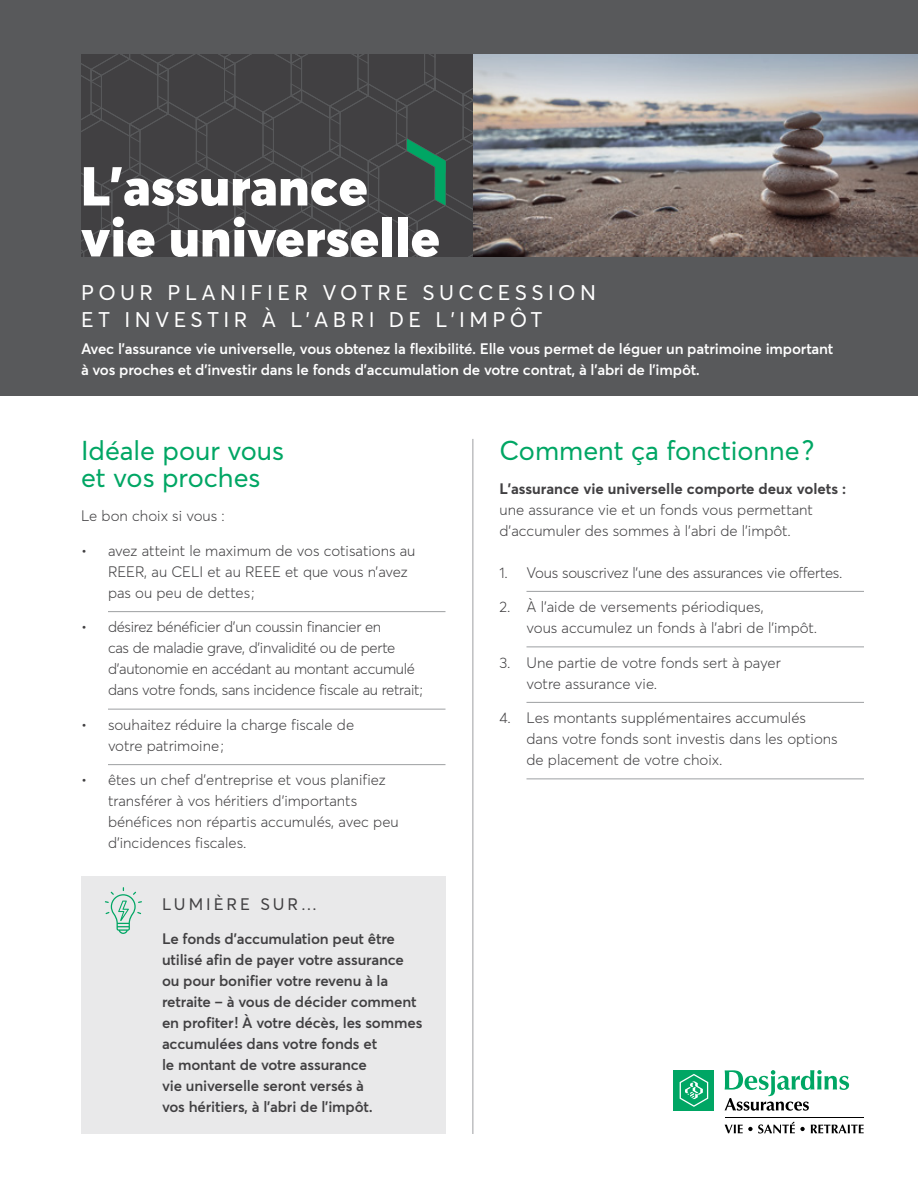
<style>
.page{position:relative;width:918px;height:1188px;background:#fff}
.page>*{position:absolute;margin:0;border:0;box-sizing:border-box;transform-origin:0 0}
.t1{font:900 54px/51px "Averta";letter-spacing:.01em;color:#fff}
.t2{font:27px/27px "Averta";color:#00a664}
.t3{font:21px/27px "Averta";letter-spacing:.21em;color:#fff}
.t4{font:16.5px "Averta";letter-spacing:.18em;color:#414042}
.t5{font:300 15px/21px "Averta";color:#414042}
.t6{font:600 15px/21px "Averta";letter-spacing:-.01em;color:#414042}
.t7{font:600 15px/21px "Averta";letter-spacing:-.01em;color:#fff}
.t8{font:300 15px/21px "Averta";letter-spacing:-.02em;color:#414042}
.s1{font-weight:700}
</style>
<div class="page">
<div style="left:0;top:0;width:918px;height:396px;background:#58595b"></div>
<svg style="left:81px;top:54px;width:392px;height:202px;background:#424344"></svg>
<img style="left:675px;top:1071px;width:188px;height:63px">
<svg style="left:725px;top:1122px;width:80px;height:12px"></svg>
<svg style="left:811px;top:1125px;width:53px;height:8px"></svg>
<hr style="left:725px;top:1117px;width:139px;height:1px;background:#000">
<svg style="left:725px;top:1070px;width:124px;height:41px"></svg>
<div style="left:674px;top:1070px;width:40px;height:40px;background:#00a664"></div>
<svg style="left:680px;top:1074px;width:28px;height:33px"></svg>
<img style="left:473px;top:54px;width:445px;height:202px">
<hr style="left:472px;top:439px;width:1px;height:695px;background:#9d9fa2">
<hr style="left:108px;top:611px;width:338px;height:1px;background:#9d9fa2">
<hr style="left:108px;top:709px;width:338px;height:1px;background:#9d9fa2">
<hr style="left:108px;top:764px;width:338px;height:1px;background:#9d9fa2">
<hr style="left:526px;top:591px;width:338px;height:1px;background:#9d9fa2">
<hr style="left:526px;top:647px;width:338px;height:1px;background:#9d9fa2">
<hr style="left:526px;top:702px;width:338px;height:1px;background:#9d9fa2">
<hr style="left:526px;top:779px;width:338px;height:1px;background:#9d9fa2">
<div style="left:81px;top:877px;width:365px;height:257px;background:#e9e9ea"></div>
<svg style="left:105px;top:887px;width:37px;height:47px"></svg>
<p class="t1" style="left:81px;top:160px;width:361px">L’assurance vie universelle</p>
<h1 class="t3" style="left:81px;top:279px;width:516px">POUR PLANIFIER VOTRE SUCCESSION<br>ET INVESTIR À L’ABRI DE L’IMPÔT</h1>
<p class="t7" style="left:81px;top:339px;width:754px">Avec l’assurance vie universelle, vous obtenez la flexibilité. Elle vous permet de léguer un patrimoine important à vos proches et d’investir dans le fonds d’accumulation de votre contrat, à l’abri de l’impôt.</p>
<h2 class="t2" style="left:81px;top:437px;width:205px">Idéale pour vous et vos proches</h2>
<p class="t5" style="left:81px;top:505px;width:145px">Le bon choix si vous :</p>
<p class="t5" style="left:108px;top:540px;width:309px;text-indent:-27px">• avez atteint le maximum de vos cotisations au<br>REER, au CELI et au REEE et que vous n’avez pas ou peu de dettes ;</p>
<p class="t8" style="left:108px;top:616px;width:317px;text-indent:-27px">• désirez bénéficier d’un coussin financier en<br>cas de maladie grave, d’invalidité ou de perte d’autonomie en accédant au montant accumulé dans votre fonds, sans incidence fiscale au retrait ;</p>
<p class="t5" style="left:108px;top:714px;width:248px;text-indent:-27px">• souhaitez réduire la charge fiscale de votre patrimoine ;</p>
<p class="t5" style="left:108px;top:769px;width:292px;text-indent:-27px">• êtes un chef d’entreprise et vous planifiez transférer à vos héritiers d’importants bénéfices non répartis accumulés, avec peu d’incidences fiscales.</p>
<h2 class="t4" style="left:162px;top:894px;width:157px">LUMIÈRE SUR…</h2>
<p class="t6" style="left:162px;top:929px;width:262px">Le fonds d’accumulation peut être utilisé afin de payer votre assurance ou pour bonifier votre revenu à la retraite – à vous de décider comment en profiter ! À votre décès, les sommes accumulées dans votre fonds et<br>le montant de votre assurance<br>vie universelle seront versés à<br>vos héritiers, à l’abri de l’impôt.</p>
<h2 class="t2" style="left:500px;top:437px;width:316px">Comment ça fonctionne ?</h2>
<p class="t5" style="left:500px;top:478px;width:348px"><span class="s1">L’assurance vie universelle comporte deux volets : </span>une assurance vie et un fonds vous permettant d’accumuler des sommes à l’abri de l’impôt.</p>
<p class="t5" style="left:500px;top:562px;width:344px">1. Vous souscrivez l’une des assurances vie offertes.</p>
<p class="t5" style="left:526px;top:596px;width:292px;text-indent:-27px">2. À l’aide de versements périodiques,<br>vous accumulez un fonds à l’abri de l’impôt.</p>
<p class="t5" style="left:526px;top:652px;width:256px;text-indent:-27px">3. Une partie de votre fonds sert à payer votre assurance vie.</p>
<p class="t5" style="left:526px;top:707px;width:313px;text-indent:-27px">4. Les montants supplémentaires accumulés dans votre fonds sont investis dans les options de placement de votre choix.</p>
</div>
